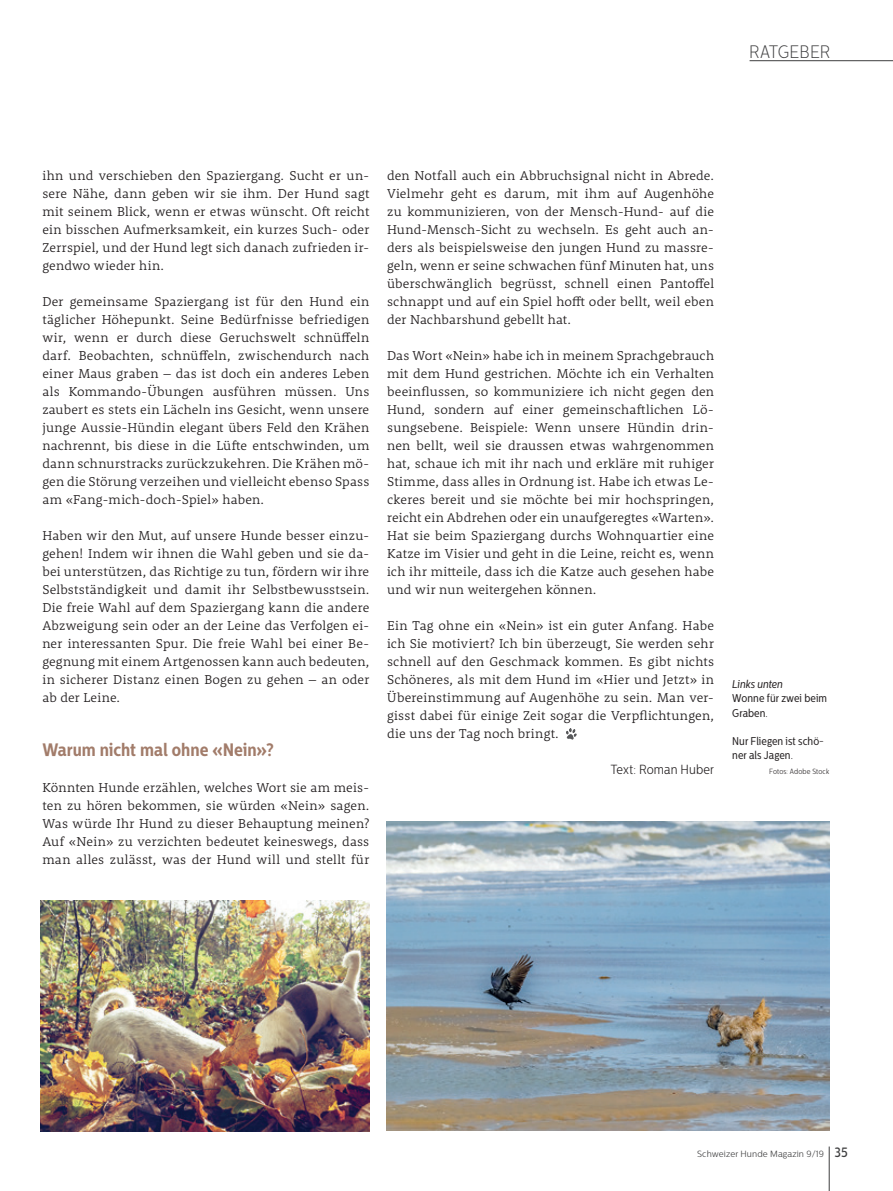
<style>
.page{position:relative;width:893px;height:1191px;background:#fff}
.page>*{position:absolute;margin:0;border:0;box-sizing:border-box;transform-origin:0 0}
.t1{font:700 18px "Centrale Sans Cnd";letter-spacing:-.005em;color:#a27c6a}
.t2{font:200 18px "Centrale Sans Cnd";color:#3e3e3f}
.t3{font:300 13.2px/18px "Rooney Pro";letter-spacing:.01em;color:#231f20;text-align:justify}
.t4{font:300 13.2px "Centrale Sans Cnd";letter-spacing:.01em;color:#231f20}
.t5{font:11.25px/14.2px "Centrale Sans Cnd";letter-spacing:.005em;color:#231f20}
.t6{font:italic 11.25px "Centrale Sans Cnd";letter-spacing:-.005em;color:#231f20}
.t7{font:300 9px "Centrale Sans Cnd";letter-spacing:.01em;color:#3e3e3f;scale:1.1 1}
.t8{font:300 7.5px "Centrale Sans Cnd";letter-spacing:.02em;color:#231f20}
.s1{font-weight:500;font-size:13.5px}
</style>
<div class="page">
<img style="left:387px;top:821px;width:442px;height:309px">
<img style="left:40px;top:900px;width:329px;height:231px">
<hr style="left:829px;top:1146px;width:1px;height:45px;background:#3e3e3f">
<hr style="left:749px;top:60px;width:144px;height:1px;background:#3e3e3f">
<div style="left:566px;top:728px;width:12px;height:12px;background:#231f20;opacity:.15"></div>
<h1 class="t2" style="left:749px;top:41px;width:83px">RATGEBER</h1>
<p class="t3" style="left:42px;top:166px;width:329px">ihn und verschieben den Spaziergang. Sucht er un&shy;sere Nähe, dann geben wir sie ihm. Der Hund sagt mit seinem Blick, wenn er etwas wünscht. Oft reicht ein bisschen Aufmerksamkeit, ein kurzes Such- oder Zerrspiel, und der Hund legt sich danach zufrieden ir&shy;gendwo wieder hin.</p>
<p class="t3" style="left:42px;top:292px;width:329px">Der gemeinsame Spaziergang ist für den Hund ein täglicher Höhepunkt. Seine Bedürfnisse befriedigen wir, wenn er durch diese Geruchswelt schnüffeln darf. Beobachten, schnüffeln, zwischendurch nach einer Maus graben – das ist doch ein anderes Leben als Kommando-Übungen ausführen müssen. Uns zaubert es stets ein Lächeln ins Gesicht, wenn unsere junge Aussie-Hündin elegant übers Feld den Krähen nachrennt, bis diese in die Lüfte entschwinden, um dann schnurstracks zurückzukehren. Die Krähen mö&shy;gen die Störung verzeihen und vielleicht ebenso Spass am «Fang-mich-doch-Spiel» haben.</p>
<p class="t3" style="left:42px;top:526px;width:329px">Haben wir den Mut, auf unsere Hunde besser einzu&shy;gehen! Indem wir ihnen die Wahl geben und sie da&shy;bei unterstützen, das Richtige zu tun, fördern wir ihre Selbstständigkeit und damit ihr Selbstbewusstsein.<br>Die freie Wahl auf dem Spaziergang kann die andere Abzweigung sein oder an der Leine das Verfolgen ei&shy;ner interessanten Spur. Die freie Wahl bei einer Be&shy;gegnung mit einem Artgenossen kann auch bedeuten, in sicherer Distanz einen Bogen zu gehen – an oder ab der Leine.</p>
<h1 class="t1" style="left:42px;top:739px;width:233px">Warum nicht mal ohne «Nein»?</h1>
<p class="t3" style="left:42px;top:778px;width:328px">Könnten Hunde erzählen, welches Wort sie am meis&shy;ten zu hören bekommen, sie würden «Nein» sagen.<br>Was würde Ihr Hund zu dieser Behauptung meinen?<br>Auf «Nein» zu verzichten bedeutet keineswegs, dass man alles zulässt, was der Hund will und stellt für</p>
<p class="t3" style="left:387px;top:166px;width:329px">den Notfall auch ein Abbruchsignal nicht in Abrede.<br>Vielmehr geht es darum, mit ihm auf Augenhöhe zu kommunizieren, von der Mensch-Hund- auf die Hund-Mensch-Sicht zu wechseln. Es geht auch an&shy;ders als beispielsweise den jungen Hund zu massre&shy;geln, wenn er seine schwachen fünf Minuten hat, uns überschwänglich begrüsst, schnell einen Pantoffel schnappt und auf ein Spiel hofft oder bellt, weil eben der Nachbarshund gebellt hat.</p>
<p class="t3" style="left:387px;top:346px;width:328px">Das Wort «Nein» habe ich in meinem Sprachgebrauch mit dem Hund gestrichen. Möchte ich ein Verhalten beeinflussen, so kommuniziere ich nicht gegen den Hund, sondern auf einer gemeinschaftlichen Lö&shy;sungsebene. Beispiele: Wenn unsere Hündin drin&shy;nen bellt, weil sie draussen etwas wahrgenommen hat, schaue ich mit ihr nach und erkläre mit ruhiger Stimme, dass alles in Ordnung ist. Habe ich etwas Le&shy;ckeres bereit und sie möchte bei mir hochspringen, reicht ein Abdrehen oder ein unaufgeregtes «Warten».<br>Hat sie beim Spaziergang durchs Wohnquartier eine Katze im Visier und geht in die Leine, reicht es, wenn ich ihr mitteile, dass ich die Katze auch gesehen habe und wir nun weitergehen können.</p>
<p class="t3" style="left:387px;top:616px;width:328px">Ein Tag ohne ein «Nein» ist ein guter Anfang. Habe ich Sie motiviert? Ich bin überzeugt, Sie werden sehr schnell auf den Geschmack kommen. Es gibt nichts Schöneres, als mit dem Hund im «Hier und Jetzt» in Übereinstimmung auf Augenhöhe zu sein. Man ver&shy;gisst dabei für einige Zeit sogar die Verpflichtungen, die uns der Tag noch bringt.</p>
<p class="t4" style="left:611px;top:762px;width:105px">Text: Roman Huber</p>
<p class="t6" style="left:732px;top:677px;width:52px">Links unten</p>
<p class="t5" style="left:732px;top:691px;width:96px">Wonne für zwei beim<br>Graben.</p>
<p class="t5" style="left:732px;top:734px;width:93px">Nur Fliegen ist schö&shy;ner als Jagen.</p>
<p class="t8" style="left:769px;top:766px;width:62px">Fotos: Adobe Stock</p>
<p class="t7" style="left:697px;top:1148px;width:138px">Schweizer Hunde Magazin 9/19 <span class="s1">35</span></p>
</div>
